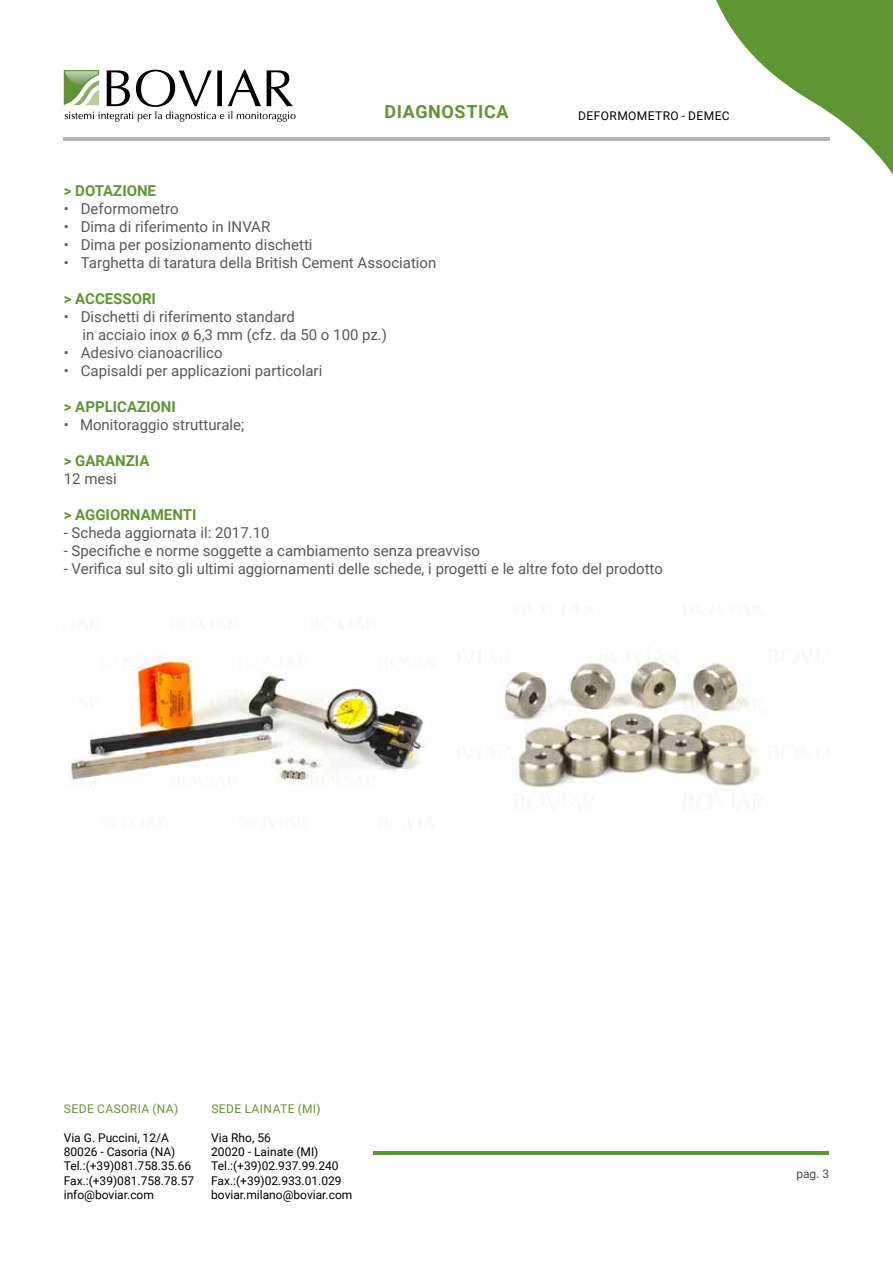
<style>
.page{position:relative;width:893px;height:1263px;background:#fff}
.page>*{position:absolute;margin:0;border:0;box-sizing:border-box;transform-origin:0 0}
.t1{font:700 18px "Roboto";letter-spacing:.035em;color:#5e9732}
.t2{font:15px/18px "Roboto";color:#58595b}
.t3{font:700 15px "Roboto";color:#5e9732}
.t4{font:12px/14.4px "Roboto";color:#000}
.t5{font:12px "Roboto";letter-spacing:.035em;color:#5e9732}
.t6{font:12px "Roboto";letter-spacing:.035em;color:#000}
.t7{font:12px "Roboto";color:#4c4649}
</style>
<div class="page">
<hr style="left:373px;top:1151px;width:456px;height:3px;background:#5e9732">
<svg style="left:707px;top:0;width:186px;height:175px"></svg>
<hr style="left:64px;top:137px;width:766px;height:3px;background:#b3b3b3">
<svg style="left:64px;top:70px;width:232px;height:52px"></svg>
<img style="left:70px;top:621px;width:355px;height:201px">
<img style="left:480px;top:609px;width:339px;height:195px">
<p class="t1" style="left:384px;top:99px;width:126px">DIAGNOSTICA</p>
<p class="t6" style="left:578px;top:108px;width:153px">DEFORMOMETRO - DEMEC</p>
<p class="t3" style="left:64px;top:180px;width:94px">&gt; DOTAZIONE</p>
<p class="t2" style="left:64px;top:199px;width:116px">• Deformometro</p>
<p class="t2" style="left:64px;top:217px;width:208px">• Dima di riferimento in INVAR</p>
<p class="t2" style="left:64px;top:235px;width:250px">• Dima per posizionamento dischetti</p>
<p class="t2" style="left:64px;top:253px;width:374px">• Targhetta di taratura della British Cement Association</p>
<p class="t3" style="left:64px;top:288px;width:94px">&gt; ACCESSORI</p>
<p class="t2" style="left:82px;top:307px;width:306px;text-indent:-19px">• Dischetti di riferimento standard<br>in acciaio inox ø 6,3 mm (cfz. da 50 o 100 pz.)</p>
<p class="t2" style="left:64px;top:343px;width:160px">• Adesivo cianoacrilico</p>
<p class="t2" style="left:64px;top:361px;width:260px">• Capisaldi per applicazioni particolari</p>
<p class="t3" style="left:64px;top:396px;width:114px">&gt; APPLICAZIONI</p>
<p class="t2" style="left:64px;top:415px;width:182px">• Monitoraggio strutturale;</p>
<p class="t3" style="left:64px;top:450px;width:87px">&gt; GARANZIA</p>
<p class="t2" style="left:64px;top:469px;width:55px">12 mesi</p>
<p class="t3" style="left:64px;top:504px;width:134px">&gt; AGGIORNAMENTI</p>
<p class="t2" style="left:64px;top:523px;width:207px">- Scheda aggiornata il: 2017.10</p>
<p class="t2" style="left:64px;top:541px;width:418px">- Specifiche e norme soggette a cambiamento senza preavviso</p>
<p class="t2" style="left:64px;top:559px;width:601px">- Verifica sul sito gli ultimi aggiornamenti delle schede, i progetti e le altre foto del prodotto</p>
<p class="t5" style="left:64px;top:1100px;width:116px">SEDE CASORIA (NA)</p>
<p class="t4" style="left:64px;top:1129px;width:132px">Via G. Puccini, 12/A<br>80026 - Casoria (NA)<br>Tel.:(+39)081.758.35.66<br>Fax.:(+39)081.758.78.57 info@boviar.com</p>
<p class="t5" style="left:211px;top:1100px;width:111px">SEDE LAINATE (MI)</p>
<p class="t4" style="left:211px;top:1129px;width:143px">Via Rho, 56<br>20020 - Lainate (MI)<br>Tel.:(+39)02.937.99.240<br>Fax.:(+39)02.933.01.029 boviar.milano@boviar.com</p>
<p class="t7" style="left:796px;top:1165px;width:34px">pag. 3</p>
</div>
